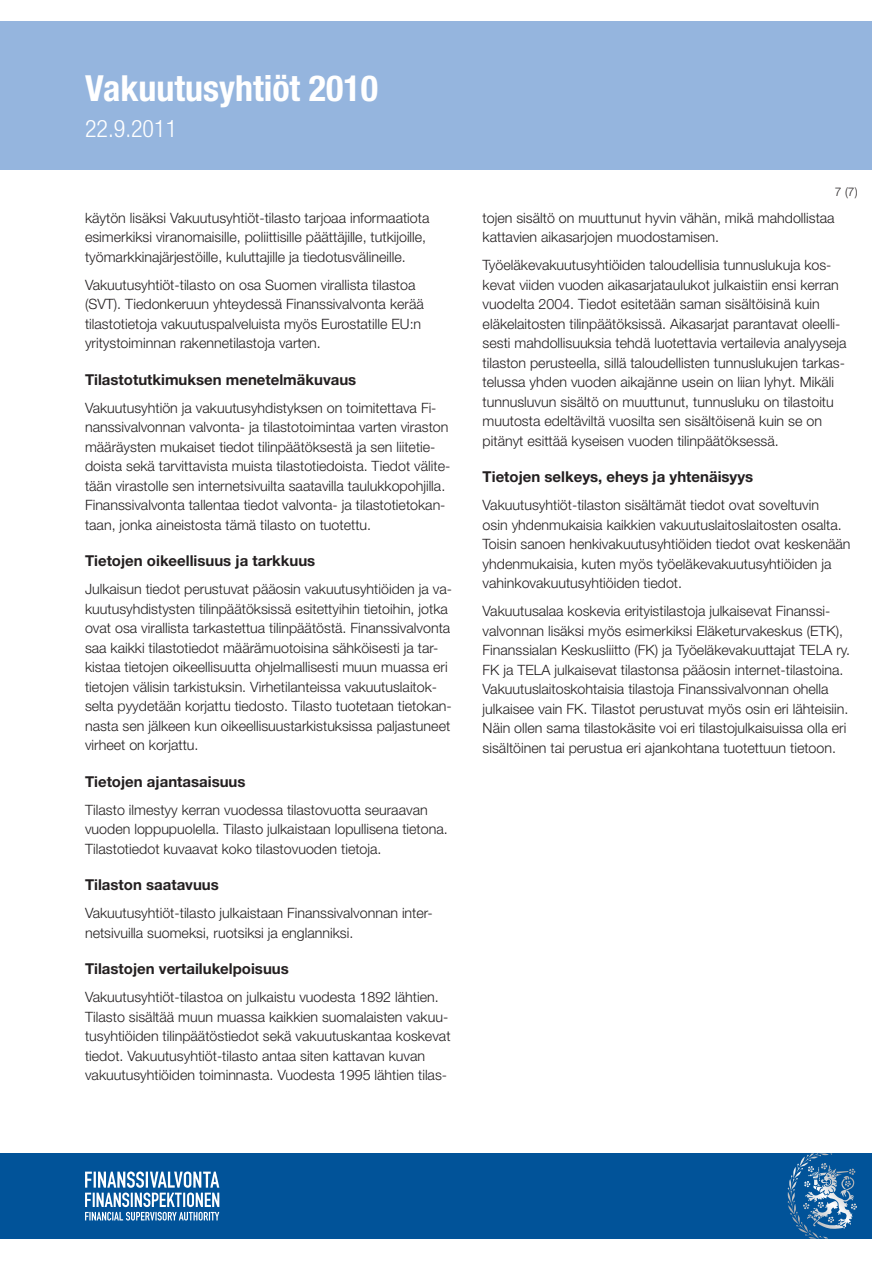
<style>
.page{position:relative;width:893px;height:1263px;background:#fff}
.page>*{position:absolute;margin:0;border:0;box-sizing:border-box;transform-origin:0 0}
.t1{font:700 condensed 36px "Helvetica Neue LT Std";color:#fff}
.t2{font:300 condensed 24px "Helvetica Neue LT Std";color:#fff}
.OTSIKKO_3{font:700 15px "Helvetica Neue LT Std";color:#231f20}
.LEIPIS{font:300 14.25px/19.5px "Helvetica Neue LT Std";color:#231f20}
.t3{font:300 12px "Helvetica Neue LT Std";color:#231f20}
</style>
<div class="page">
<div style="left:0;top:21px;width:872px;height:149px;background:#95b5de"></div>
<div style="left:0;top:1153px;width:872px;height:85px;background:#015399"></div>
<svg style="left:800px;top:1153px;width:32px;height:13px"></svg>
<svg style="left:85px;top:1171px;width:134px;height:49px"></svg>
<h1 class="t1" style="left:85px;top:67px;width:294px">Vakuutusyhtiöt 2010</h1>
<h2 class="t2" style="left:85px;top:115px;width:94px">22.9.2011</h2>
<p class="LEIPIS" style="left:85px;top:208px;width:346px">käytön lisäksi Vakuutusyhtiöt-tilasto tarjoaa informaatiota esimerkiksi viranomaisille, poliittisille päättäjille, tutkijoille, työmarkkinajärjestöille, kuluttajille ja tiedotusvälineille.</p>
<p class="LEIPIS" style="left:85px;top:275px;width:340px">Vakuutusyhtiöt-tilasto on osa Suomen virallista tilastoa (SVT). Tiedonkeruun yhteydessä Finanssivalvonta kerää tilastotietoja vakuutuspalveluista myös Eurostatille EU:n yritystoiminnan rakennetilastoja varten.</p>
<p class="OTSIKKO_3" style="left:85px;top:370px;width:273px">Tilastotutkimuksen menetelmäkuvaus</p>
<p class="LEIPIS" style="left:85px;top:398px;width:367px">Vakuutusyhtiön ja vakuutusyhdistyksen on toimitettava Fi&shy;nanssivalvonnan valvonta- ja tilastotoimintaa varten viraston määräysten mukaiset tiedot tilinpäätöksestä ja sen liitetie&shy;doista sekä tarvittavista muista tilastotiedoista. Tiedot välite&shy;tään virastolle sen internetsivuilta saatavilla taulukkopohjilla.<br>Finanssivalvonta tallentaa tiedot valvonta- ja tilastotietokan&shy;taan, jonka aineistosta tämä tilasto on tuotettu.</p>
<p class="OTSIKKO_3" style="left:85px;top:552px;width:232px">Tietojen oikeellisuus ja tarkkuus</p>
<p class="LEIPIS" style="left:85px;top:579px;width:369px">Julkaisun tiedot perustuvat pääosin vakuutusyhtiöiden ja va&shy;kuutusyhdistysten tilinpäätöksissä esitettyihin tietoihin, jotka ovat osa virallista tarkastettua tilinpäätöstä. Finanssivalvonta saa kaikki tilastotiedot määrämuotoisina sähköisesti ja tar&shy;kistaa tietojen oikeellisuutta ohjelmallisesti muun muassa eri tietojen välisin tarkistuksin. Virhetilanteissa vakuutuslaitok&shy;selta pyydetään korjattu tiedosto. Tilasto tuotetaan tietokan&shy;nasta sen jälkeen kun oikeellisuustarkistuksissa paljastuneet virheet on korjattu.</p>
<p class="OTSIKKO_3" style="left:85px;top:772px;width:162px">Tietojen ajantasaisuus</p>
<p class="LEIPIS" style="left:85px;top:800px;width:364px">Tilasto ilmestyy kerran vuodessa tilastovuotta seuraavan vuoden loppupuolella. Tilasto julkaistaan lopullisena tietona.<br>Tilastotiedot kuvaavat koko tilastovuoden tietoja.</p>
<p class="OTSIKKO_3" style="left:85px;top:876px;width:135px">Tilaston saatavuus</p>
<p class="LEIPIS" style="left:85px;top:903px;width:349px">Vakuutusyhtiöt-tilasto julkaistaan Finanssivalvonnan inter&shy;netsivuilla suomeksi, ruotsiksi ja englanniksi.</p>
<p class="OTSIKKO_3" style="left:85px;top:960px;width:205px">Tilastojen vertailukelpoisuus</p>
<p class="LEIPIS" style="left:85px;top:987px;width:367px">Vakuutusyhtiöt-tilastoa on julkaistu vuodesta 1892 lähtien.<br>Tilasto sisältää muun muassa kaikkien suomalaisten vakuu&shy;tusyhtiöiden tilinpäätöstiedot sekä vakuutuskantaa koskevat tiedot. Vakuutusyhtiöt-tilasto antaa siten kattavan kuvan vakuutusyhtiöiden toiminnasta. Vuodesta 1995 lähtien tilas-</p>
<p class="t3" style="left:835px;top:184px;width:24px">7 (7)</p>
<p class="LEIPIS" style="left:483px;top:208px;width:354px">tojen sisältö on muuttunut hyvin vähän, mikä mahdollistaa kattavien aikasarjojen muodostamisen.</p>
<p class="LEIPIS" style="left:483px;top:255px;width:365px">Työeläkevakuutusyhtiöiden taloudellisia tunnuslukuja kos&shy;kevat viiden vuoden aikasarjataulukot julkaistiin ensi kerran vuodelta 2004. Tiedot esitetään saman sisältöisinä kuin eläkelaitosten tilinpäätöksissä. Aikasarjat parantavat oleelli&shy;sesti mahdollisuuksia tehdä luotettavia vertailevia analyyseja tilaston perusteella, sillä taloudellisten tunnuslukujen tarkas&shy;telussa yhden vuoden aikajänne usein on liian lyhyt. Mikäli tunnusluvun sisältö on muuttunut, tunnusluku on tilastoitu muutosta edeltäviltä vuosilta sen sisältöisenä kuin se on pitänyt esittää kyseisen vuoden tilinpäätöksessä.</p>
<p class="OTSIKKO_3" style="left:483px;top:468px;width:272px">Tietojen selkeys, eheys ja yhtenäisyys</p>
<p class="LEIPIS" style="left:483px;top:495px;width:369px">Vakuutusyhtiöt-tilaston sisältämät tiedot ovat soveltuvin<br>osin yhdenmukaisia kaikkien vakuutuslaitoslaitosten osalta.<br>Toisin sanoen henkivakuutusyhtiöiden tiedot ovat keskenään yhdenmukaisia, kuten myös työeläkevakuutusyhtiöiden ja vahinkovakuutusyhtiöiden tiedot.</p>
<p class="LEIPIS" style="left:483px;top:601px;width:369px">Vakuutusalaa koskevia erityistilastoja julkaisevat Finanssi&shy;valvonnan lisäksi myös esimerkiksi Eläketurvakeskus (ETK), Finanssialan Keskusliitto (FK) ja Työeläkevakuuttajat TELA ry.<br>FK ja TELA julkaisevat tilastonsa pääosin internet-tilastoina.<br>Vakuutuslaitoskohtaisia tilastoja Finanssivalvonnan ohella julkaisee vain FK. Tilastot perustuvat myös osin eri lähteisiin.<br>Näin ollen sama tilastokäsite voi eri tilastojulkaisuissa olla eri sisältöinen tai perustua eri ajankohtana tuotettuun tietoon.</p>
</div>
